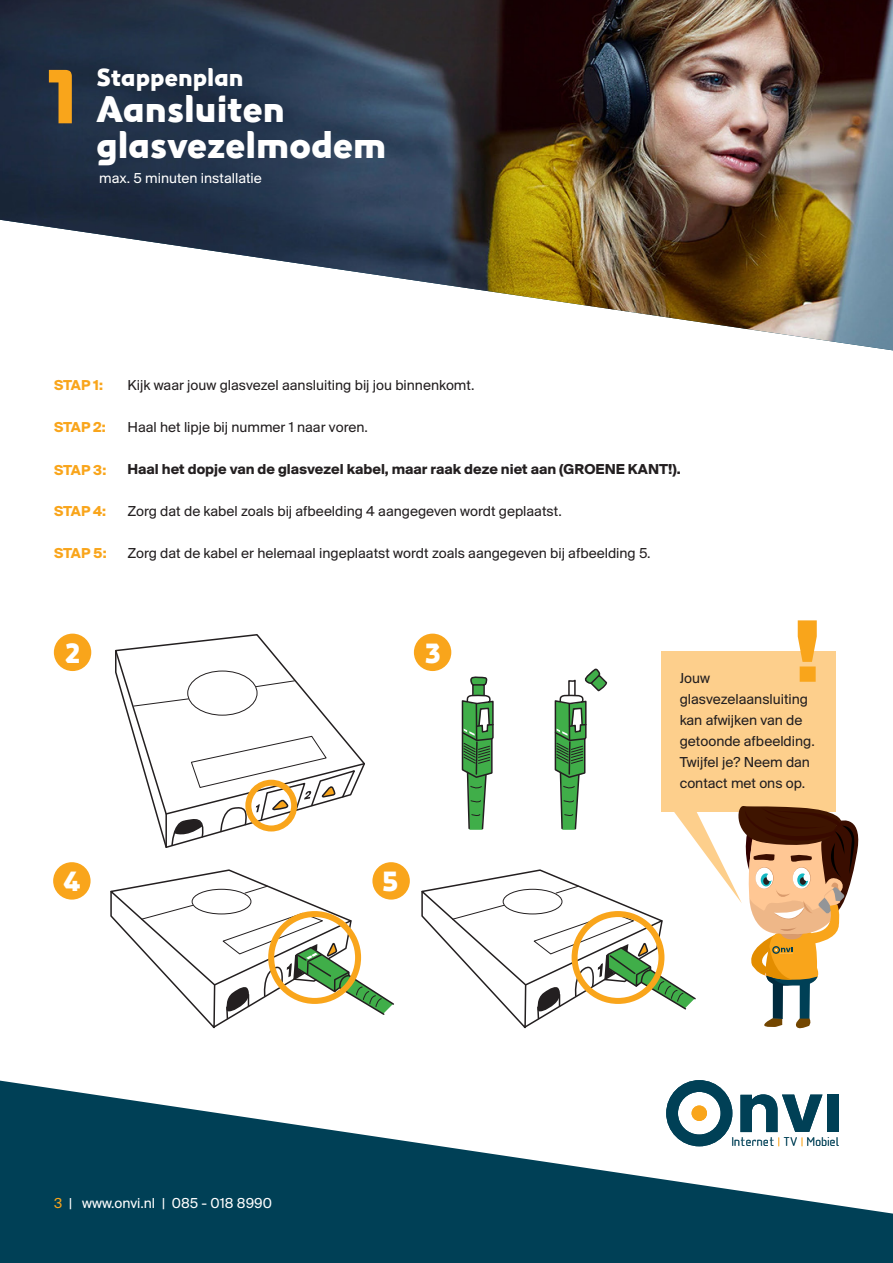
<style>
.page{position:relative;width:893px;height:1263px;background:#fff}
.page>*{position:absolute;margin:0;border:0;box-sizing:border-box;transform-origin:0 0}
.t1{font:700 92.4px "Suisse BP Intl";color:#f9a51b}
.t2{font:75.3px "M7 Sans";color:#f9a51b}
.t3{font:36px "M7 Sans";color:#fff}
.t4{font:27px "M7 Sans";color:#fff}
.t5{font:24px "M7 Sans";color:#fff}
.t6{font:15px/21px "Suisse BP Intl";color:#231f20}
.t7{font:700 15px "Suisse BP Intl";color:#231f20}
.t8{font:15px "Suisse BP Intl";color:#fff}
.t9{font:700 15px "Suisse BP Intl";letter-spacing:-.025em;color:#f9a51b}
.t10{font:300 11.85px "Aadhunik";color:#004056}
.s1{color:#f9a51b}
</style>
<div class="page">
<img style="left:0;top:0;width:893px;height:351px">
<svg style="left:0;top:1080px;width:893px;height:183px;fill:#004056"></svg>
<div style="left:54px;top:634px;width:37px;height:37px;background:#f9a51b;border-radius:50%"></div>
<div style="left:414px;top:634px;width:37px;height:37px;background:#f9a51b;border-radius:50%"></div>
<div style="left:53px;top:862px;width:38px;height:38px;background:#f9a51b;border-radius:50%"></div>
<div style="left:372px;top:862px;width:38px;height:38px;background:#f9a51b;border-radius:50%"></div>
<svg style="left:124px;top:634px;width:146px;height:15px"></svg>
<svg style="left:115px;top:649px;width:250px;height:199px"></svg>
<div style="left:245px;top:780px;width:52px;height:51px;border:6px solid #f9a51b;border-radius:50%"></div>
<svg style="left:110px;top:868px;width:285px;height:161px"></svg>
<div style="left:268px;top:911px;width:93px;height:93px;border:6px solid #f9a51b;border-radius:50%"></div>
<div style="left:827px;top:1094px;width:12px;height:38px;background:#004056"></div>
<svg style="left:666px;top:1080px;width:66px;height:66px"></svg>
<svg style="left:740px;top:1094px;width:82px;height:52px"></svg>
<div style="left:661px;top:651px;width:174px;height:161px;background:#fdcf8c"></div>
<svg style="left:421px;top:667px;width:438px;height:362px"></svg>
<p class="t2" style="left:47px;top:41px;width:32px">1</p>
<p class="t5" style="left:97px;top:60px;width:149px">Stappenplan</p>
<p class="t3" style="left:97px;top:83px;width:190px">Aansluiten</p>
<p class="t3" style="left:97px;top:119px;width:291px">glasvezelmodem</p>
<p class="t8" style="left:99px;top:170px;width:164px">max. 5 minuten installatie</p>
<p class="t9" style="left:54px;top:376px;width:51px">STAP 1:</p>
<p class="t9" style="left:54px;top:419px;width:53px">STAP 2:</p>
<p class="t9" style="left:54px;top:461px;width:54px">STAP 3:</p>
<p class="t9" style="left:54px;top:502px;width:54px">STAP 4:</p>
<p class="t9" style="left:54px;top:544px;width:54px">STAP 5:</p>
<p class="t6" style="left:128px;top:375px;width:348px">Kijk waar jouw glasvezel aansluiting bij jou binnenkomt.</p>
<p class="t6" style="left:128px;top:417px;width:242px">Haal het lipje bij nummer 1 naar voren.</p>
<p class="t7" style="left:128px;top:461px;width:555px">Haal het dopje van de glasvezel kabel, maar raak deze niet aan (GROENE KANT!).</p>
<p class="t6" style="left:128px;top:501px;width:436px">Zorg dat de kabel zoals bij afbeelding 4 aangegeven wordt geplaatst.</p>
<p class="t6" style="left:128px;top:543px;width:525px">Zorg dat de kabel er helemaal ingeplaatst wordt zoals aangegeven bij afbeelding 5.</p>
<p class="t4" style="left:65px;top:633px;width:17px">2</p>
<p class="t4" style="left:425px;top:633px;width:17px">3</p>
<p class="t4" style="left:63px;top:862px;width:20px">4</p>
<p class="t4" style="left:382px;top:862px;width:18px">5</p>
<p class="t8" style="left:54px;top:1194px;width:219px"><span class="s1">3</span> | www.onvi.nl | 085 - 018 8990</p>
<p class="t1" style="left:794px;top:597px;width:29px">!</p>
<p class="t6" style="left:680px;top:688px;width:137px">glasvezelaansluiting kan afwijken van de getoonde afbeelding.<br>Twijfel je? Neem dan contact met ons op.</p>
<p class="t6" style="left:680px;top:667px;width:32px">Jouw</p>
<p class="t10" style="left:732px;top:1132px;width:109px">Internet TV Mobiel</p>
</div>
